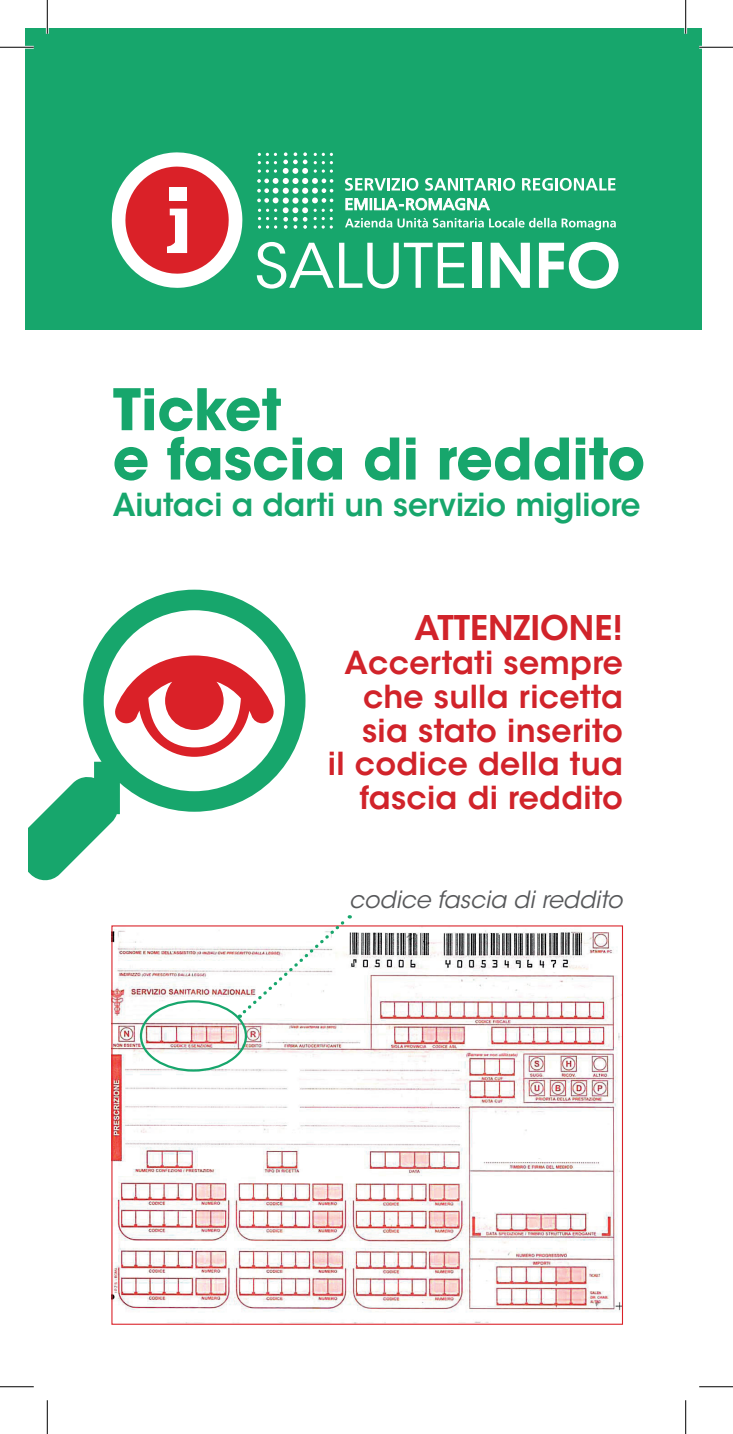
<style>
.page{position:relative;width:733px;height:1434px;background:#fff}
.page>*{position:absolute;margin:0;border:0;box-sizing:border-box;transform-origin:0 0}
.t1{font:60.98px "ITC Avant Garde Std";color:#fff;scale:1.05 1}
.t2{font:700 56.7px/49.3px "ITC Avant Garde Std";color:#17a66c}
.t3{font:600 33.75px "ITC Avant Garde Std";color:#d1232a}
.t4{font:600 31.5px/33.8px "ITC Avant Garde Std";letter-spacing:.01em;color:#d1232a;text-align:right}
.t5{font:600 31.5px "ITC Avant Garde Std";color:#17a66c}
.t6{font:italic 23.62px "ITC Avant Garde Std";color:#57585a}
.s1{font-weight:600}
</style>
<div class="page">
<div style="left:25px;top:28px;width:676px;height:301px;background:#17a66c"></div>
<svg style="left:345px;top:218px;width:270px;height:12px"></svg>
<svg style="left:257px;top:152px;width:76px;height:77px"></svg>
<div style="left:282px;top:198px;width:7px;height:6px;background:#fff;border-radius:50%"></div>
<svg style="left:522px;top:178px;width:93px;height:13px"></svg>
<svg style="left:345px;top:178px;width:170px;height:33px"></svg>
<svg style="left:111px;top:152px;width:132px;height:136px"></svg>
<div style="left:170px;top:187px;width:17px;height:14px;background:#fff"></div>
<svg style="left:28px;top:590px;width:277px;height:291px"></svg>
<svg style="left:87px;top:655px;width:188px;height:212px"></svg>
<img style="left:113px;top:929px;width:507px;height:394px">
<div style="left:140px;top:1000px;width:107px;height:72px;border:2px solid #17a66c;border-radius:50%"></div>
<svg style="left:239px;top:915px;width:112px;height:103px"></svg>
<hr style="left:0;top:46px;width:34px;height:3px;background:#fff">
<hr style="left:699px;top:46px;width:33px;height:3px;background:#fff">
<hr style="left:46px;top:0;width:3px;height:34px;background:#fff">
<hr style="left:684px;top:0;width:2px;height:34px;background:#fff">
<hr style="left:0;top:47px;width:34px;height:1px;background:#000">
<hr style="left:699px;top:47px;width:33px;height:1px;background:#000">
<hr style="left:0;top:1386px;width:34px;height:1px;background:#000">
<hr style="left:699px;top:1386px;width:33px;height:1px;background:#000">
<hr style="left:47px;top:0;width:1px;height:34px;background:#000">
<hr style="left:47px;top:1400px;width:1px;height:34px;background:#000">
<hr style="left:685px;top:0;width:1px;height:34px;background:#000">
<hr style="left:685px;top:1400px;width:1px;height:34px;background:#000">
<h1 class="t1" style="left:254px;top:229px;width:350px">SALUTE<span class="s1">info</span></h1>
<h2 class="t2" style="left:113px;top:384px;width:534px">Ticket<br>e fascia di reddito</h2>
<p class="t5" style="left:113px;top:485px;width:529px">Aiutaci a darti un servizio migliore</p>
<p class="t3" style="left:414px;top:607px;width:210px">attenzione!</p>
<p class="t4" style="left:328px;top:646px;width:296px">Accertati sempre che sulla ricetta sia stato inserito<br>il codice della tua fascia di reddito</p>
<p class="t6" style="left:349px;top:885px;width:274px">codice fascia di reddito</p>
</div>
